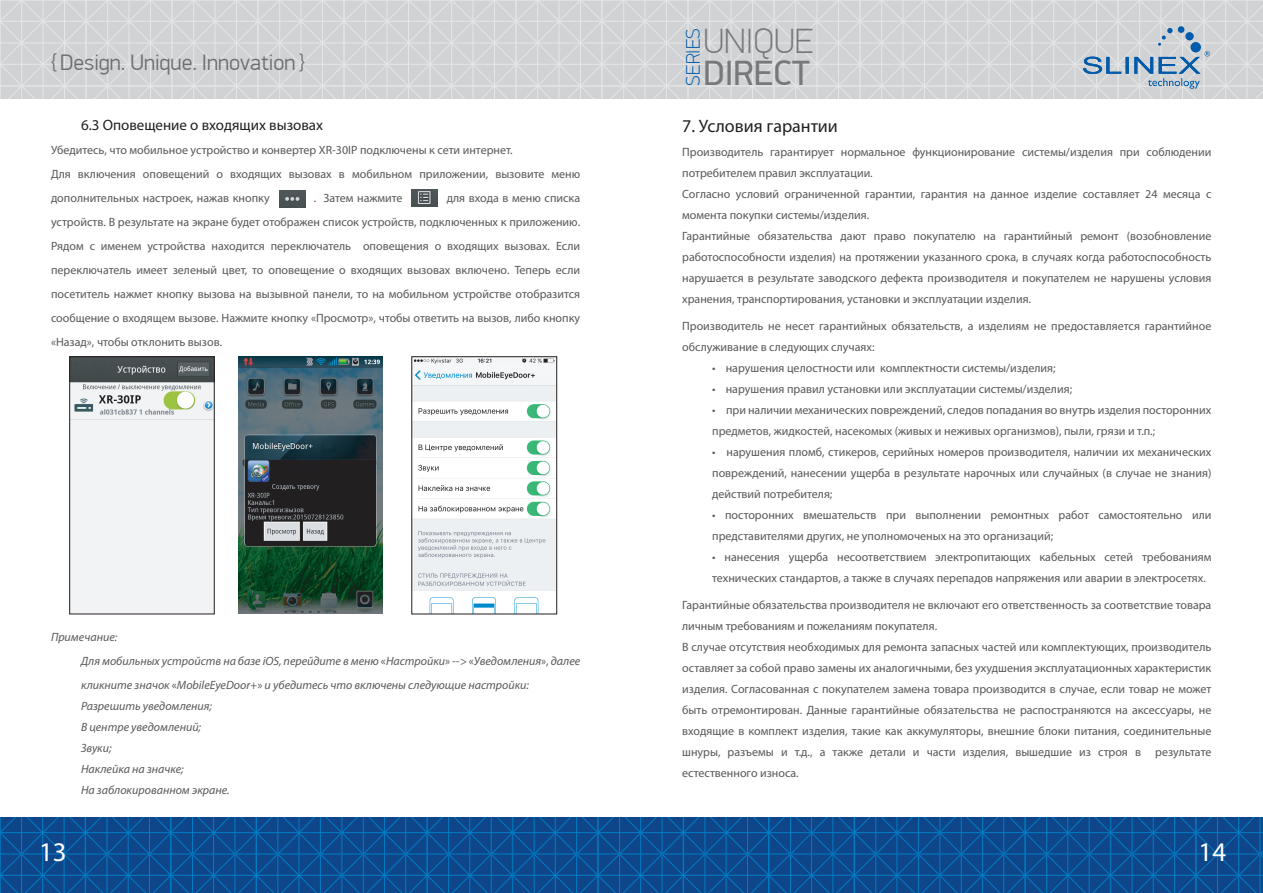
<style>
.page{position:relative;width:1263px;height:893px;background:#fff}
.page>*{position:absolute;margin:0;border:0;box-sizing:border-box;transform-origin:0 0}
.t1{font:100 35.25px "PF Din Display Pro";color:#76787b}
.t2{font:35.25px "PF Din Display Pro";color:#76787b}
.t3{font:27px "Myriad Pro";color:#fff}
.t4{font:300 22.5px "PF Din Display Pro";color:#6c6d70}
.t5{font:100 19.65px "PF Din Display Pro";color:#015aaa}
.t6{font:18px "Myriad Pro";color:#231f20}
.t7{font:15px "Myriad Pro";color:#231f20}
.t8{font:12px/21px "Myriad Pro";color:#57585a}
.t9{font:italic 12px/21px "Myriad Pro";color:#57585a}
.s1{font-style:normal}
</style>
<div class="page">
<svg style="left:0;top:818px;width:1263px;height:75px;background:#0c4d91"></svg>
<svg style="left:0;top:0;width:1263px;height:98px;background:#d4d5d7"></svg>
<div style="left:1178px;top:26px;width:6px;height:7px;background:#015aaa;border-radius:50%"></div>
<svg style="left:1083px;top:28px;width:127px;height:61px;background:#b6c3d0"></svg>
<img style="left:280px;top:191px;width:25px;height:17px">
<img style="left:412px;top:189px;width:25px;height:17px">
<img style="left:238px;top:357px;width:145px;height:257px">
<img style="left:71px;top:359px;width:141px;height:253px">
<div style="left:69px;top:357px;width:145px;height:257px;border:1px solid #231f20"></div>
<img style="left:414px;top:359px;width:141px;height:253px">
<div style="left:412px;top:357px;width:145px;height:257px;border:1px solid #231f20"></div>
<p class="t4" style="left:51px;top:49px;width:255px">{ Design. Unique. Innovation }</p>
<p class="t7" style="left:81px;top:116px;width:244px">6.3 Оповещение о входящих вызовах</p>
<p class="t8" style="left:51px;top:138px;width:531px;line-height:24px">Убедитесь, что мобильное устройство и конвертер XR-30IP подключены к сети интернет.<br>Для включения оповещений о входящих вызовах в мобильном приложении, вызовите меню дополнительных настроек, нажав кнопку</p>
<p class="t8" style="left:314px;top:187px;width:90px">. Затем нажмите</p>
<p class="t8" style="left:51px;top:186px;width:531px;line-height:24px;text-align:justify;text-indent:396px">для входа в меню списка устройств. В результате на экране будет отображен список устройств, подключенных к приложению.<br>Рядом с именем устройства находится переключатель оповещения о входящих вызовах. Если переключатель имеет зеленый цвет, то оповещение о входящих вызовах включено. Теперь если посетитель нажмет кнопку вызова на вызывной панели, то на мобильном устройстве отобразится сообщение о входящем вызове. Нажмите кнопку «Просмотр», чтобы ответить на вызов, либо кнопку «Назад», чтобы отклонить вызов.</p>
<p class="t9" style="left:81px;top:625px;width:501px;line-height:24px;text-indent:-30px">Примечание:<br>Для мобильных устройств на базе iOS, перейдите в меню <span class="s1">«</span>Настройки<span class="s1">»</span> --&gt; <span class="s1">«</span>Уведомления<span class="s1">»,</span> далее кликните значок <span class="s1">«</span>MobileEyeDoor+<span class="s1">»</span> и убедитесь что включены следующие настройки:</p>
<p class="t9" style="left:81px;top:695px;width:150px">Разрешить уведомления;<br>В центре уведомлений;<br>Звуки;<br>Наклейка на значке;<br>На заблокированном экране.</p>
<p class="t5" style="left:682px;top:86px;width:59px;rotate:-90deg">SERIES</p>
<p class="t1" style="left:703px;top:21px;width:112px">UNIQUE</p>
<p class="t2" style="left:703px;top:52px;width:108px">DIRECT</p>
<p class="t6" style="left:682px;top:115px;width:157px">7. Условия гарантии</p>
<p class="t8" style="left:682px;top:141px;width:531px">Производитель гарантирует нормальное функционирование системы/изделия при соблюдении потребителем правил эксплуатации.<br>Согласно условий ограниченной гарантии, гарантия на данное изделие составляет 24 месяца с момента покупки системы/изделия.<br>Гарантийные обязательства дают право покупателю на гарантийный ремонт (возобновление работоспособности изделия) на протяжении указанного срока, в случаях когда работоспособность нарушается в результате заводского дефекта производителя и покупателем не нарушены условия хранения, транспортирования, установки и эксплуатации изделия.</p>
<p class="t8" style="left:682px;top:315px;width:531px">Производитель не несет гарантийных обязательств, а изделиям не предоставляется гарантийное обслуживание в следующих случаях:</p>
<p class="t8" style="left:712px;top:357px;width:345px">• нарушения целостности или комплектности системы/изделия;</p>
<p class="t8" style="left:712px;top:378px;width:361px">• нарушения правил установки или эксплуатации системы/изделия;</p>
<p class="t8" style="left:712px;top:399px;width:501px">• при наличии механических повреждений, следов попадания во внутрь изделия посторонних предметов, жидкостей, насекомых (живых и неживых организмов), пыли, грязи и т.п.;</p>
<p class="t8" style="left:712px;top:441px;width:501px;text-align:justify">• нарушения пломб, стикеров, серийных номеров производителя, наличии их механических повреждений, нанесении ущерба в результате нарочных или случайных (в случае не знания) действий потребителя;</p>
<p class="t8" style="left:712px;top:504px;width:501px">• посторонних вмешательств при выполнении ремонтных работ самостоятельно или представителями других, не уполномоченых на это организаций;</p>
<p class="t8" style="left:712px;top:546px;width:501px">• нанесения ущерба несоответствием электропитающих кабельных сетей требованиям технических стандартов, а также в случаях перепадов напряжения или аварии в электросетях.</p>
<p class="t8" style="left:682px;top:594px;width:531px">Гарантийные обязательства производителя не включают его ответственность за соответствие товара личным требованиям и пожеланиям покупателя.<br>В случае отсутствия необходимых для ремонта запасных частей или комплектующих, производитель оставляет за собой право замены их аналогичными, без ухудшения эксплуатационных характеристик изделия. Согласованная с покупателем замена товара производится в случае, если товар не может быть отремонтирован. Данные гарантийные обязательства не распостраняются на аксессуары, не входящие в комплект изделия, такие как аккумуляторы, внешние блоки питания, соединительные шнуры, разъемы и т.д., а также детали и части изделия, вышедшие из строя в результате естественного износа.</p>
<p class="t3" style="left:39px;top:835px;width:29px">13</p>
<p class="t3" style="left:1198px;top:835px;width:29px">14</p>
</div>
